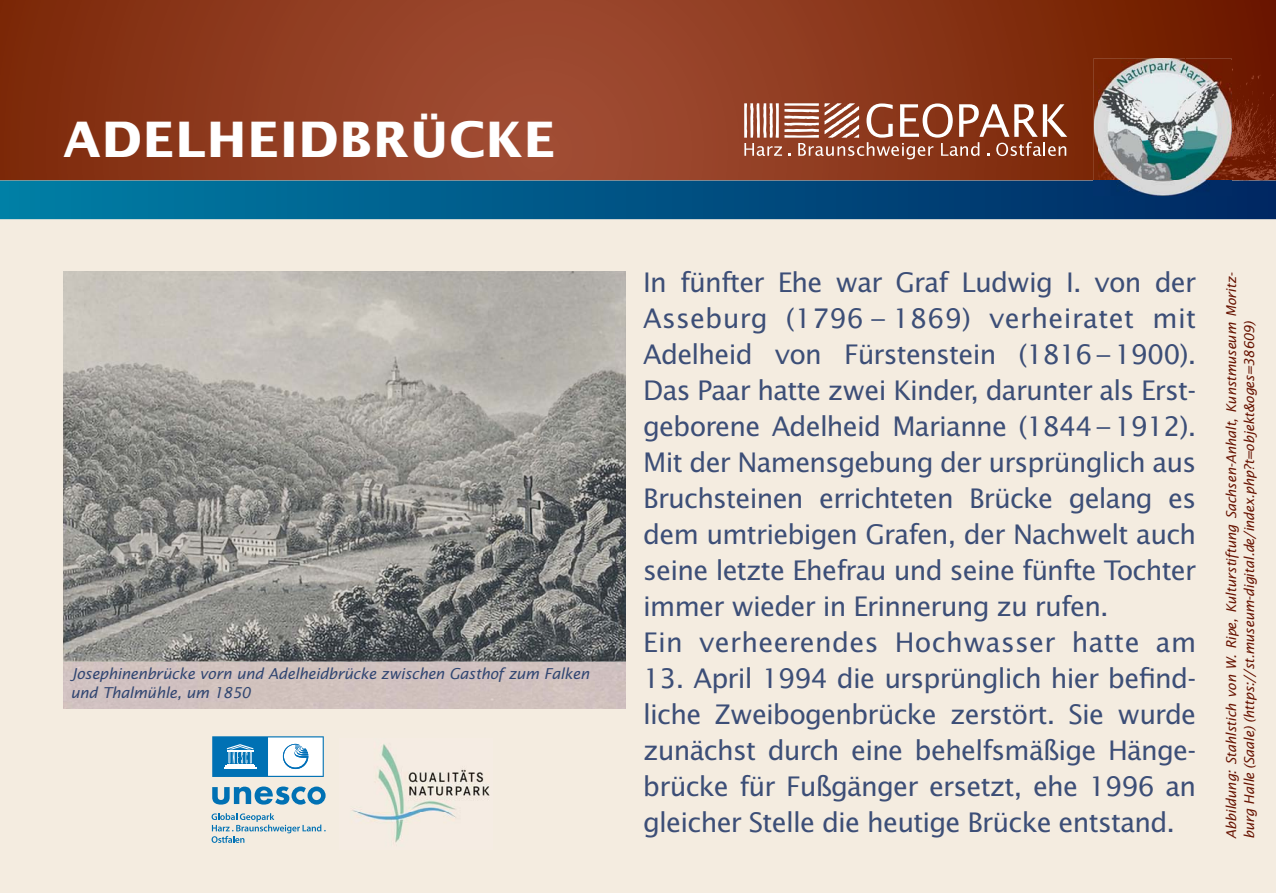
<style>
.page{position:relative;width:1276px;height:893px;background:#fff}
.page>*{position:absolute;margin:0;border:0;box-sizing:border-box;transform-origin:0 0}
.t1{font:700 48.9px "Lucida Sans Std";letter-spacing:.02em;color:#fff}
.t2{font:27px/36px "Lucida Sans Std";letter-spacing:-.03em;color:#3c4e77}
.t3{font:italic 15px/19.5px "Lucida Sans Std";letter-spacing:-.02em;color:#314671}
.t4{font:italic 13.5px/18px "Lucida Sans Std";letter-spacing:-.02em;color:#671200}
</style>
<div class="page">
<div style="left:0;top:133px;width:1276px;height:760px;background:#f4ece0"></div>
<svg style="left:0;top:0;width:1276px;height:181px;background:#8d3a1e"></svg>
<img style="left:1231px;top:60px;width:45px;height:121px">
<svg style="left:0;top:181px;width:1276px;height:38px;background:#005485"></svg>
<svg style="left:744px;top:103px;width:323px;height:56px;background:#a86a55"></svg>
<img style="left:1094px;top:58px;width:91px;height:41px">
<img style="left:1185px;top:58px;width:46px;height:2px">
<img style="left:1094px;top:99px;width:4px;height:82px">
<img style="left:1098px;top:60px;width:133px;height:121px">
<img style="left:1094px;top:181px;width:137px;height:14px">
<img style="left:352px;top:744px;width:138px;height:99px">
<img style="left:63px;top:271px;width:562px;height:437px">
<svg style="left:211px;top:813px;width:115px;height:30px"></svg>
<svg style="left:212px;top:786px;width:114px;height:19px"></svg>
<svg style="left:212px;top:736px;width:112px;height:41px;background:#80b8d9"></svg>
<h1 class="t1" style="left:63px;top:116px;width:493px">ADELHEIDBRÜCKE</h1>
<p class="t3" style="left:71px;top:664px;width:520px">Josephinenbrücke vorn und Adelheidbrücke zwischen Gasthof zum Falken und Thalmühle, um 1850</p>
<p class="t2" style="left:643px;top:266px;width:554px">In fünfter Ehe war Graf Ludwig I. von der Asseburg (1796 – 1869) verheiratet mit Adelheid von Fürstenstein (1816 – 1900).<br>Das Paar hatte zwei Kinder, darunter als Erst&shy;geborene Adelheid Marianne (1844 – 1912).<br>Mit der Namensgebung der ursprünglich aus Bruchsteinen errichteten Brücke gelang es dem umtriebigen Grafen, der Nachwelt auch seine letzte Ehefrau und seine fünfte Tochter immer wieder in Erinnerung zu rufen.<br>Ein verheerendes Hochwasser hatte am</p>
<p class="t2" style="left:643px;top:662px;width:554px;text-align:justify">13. April 1994 die ursprünglich hier befind&shy;liche Zweibogenbrücke zerstört. Sie wurde zunächst durch eine behelfsmäßige Hänge&shy;brücke für Fußgänger ersetzt, ehe 1996 an gleicher Stelle die heutige Brücke entstand.</p>
<p class="t4" style="left:1223px;top:839px;width:567px;rotate:-90deg">Abbildung: Stahlstich von W. Ripe, Kulturstiftung Sachsen-Anhalt, Kunstmuseum Moritz&shy;burg Halle (Saale) (https://st.museum-digital.de/index.php?t=objekt&amp;oges=38609)</p>
</div>
